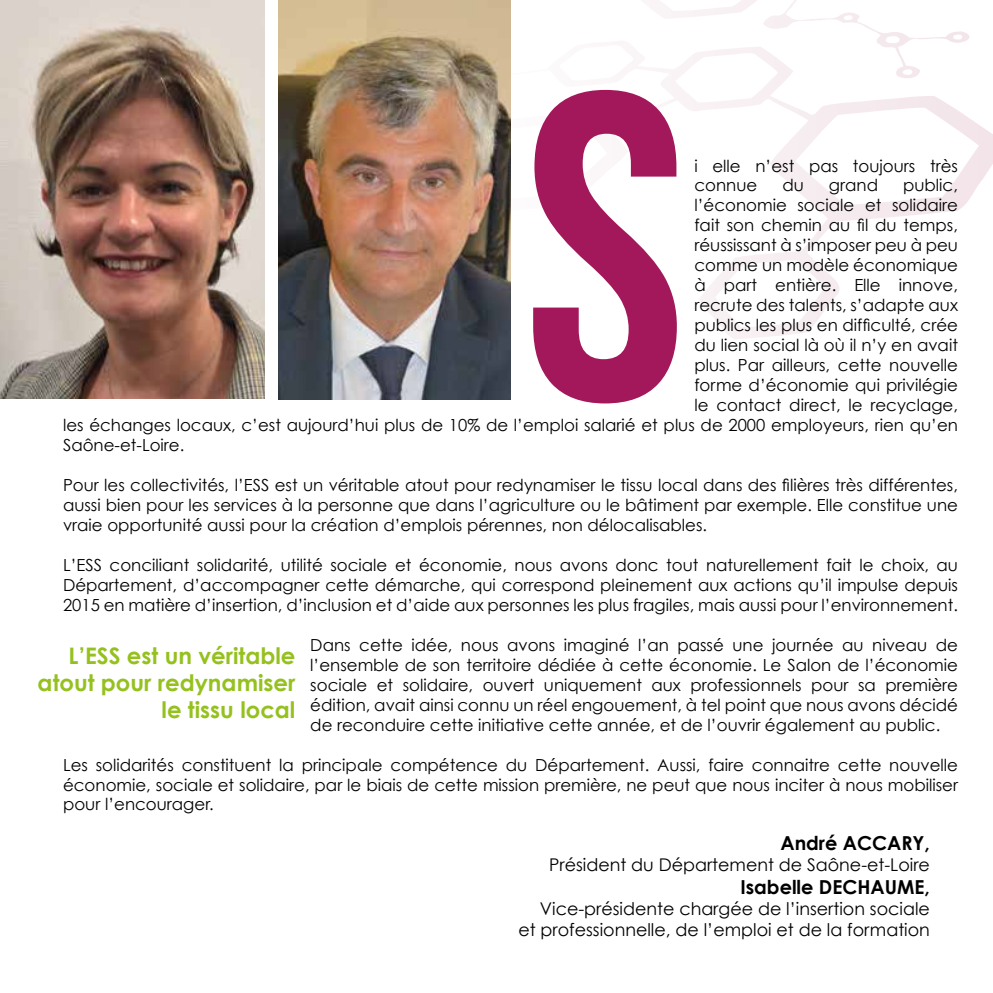
<style>
.page{position:relative;width:993px;height:993px;background:#fff}
.page>*{position:absolute;margin:0;border:0;box-sizing:border-box;transform-origin:0 0}
.t1{font:437.5px "Bebas Neue";color:#a2185b}
.t2{font:700 22.75px/27.3px "Century Gothic";color:#95c11f;text-align:right}
.t3{font:700 19.25px "Century Gothic";color:#000}
.t4{font:17.5px/21px "Century Gothic";color:#000;text-align:right}
.t5{font:16.62px/19.9px "Century Gothic";color:#000;text-align:justify}
</style>
<div class="page">
<svg style="left:510px;top:0;width:482px;height:339px"></svg>
<img style="left:278px;top:0;width:232px;height:400px">
<img style="left:0;top:0;width:264px;height:398px">
<h1 class="t1" style="left:523px;top:8px;width:165px">S</h1>
<p class="t5" style="left:694px;top:155px;width:265px">i elle n’est pas toujours très connue</p>
<p class="t5" style="left:782px;top:175px;width:23px">du</p>
<p class="t5" style="left:828px;top:175px;width:51px">grand</p>
<p class="t5" style="left:902px;top:175px;width:56px">public,</p>
<p class="t5" style="left:694px;top:195px;width:265px">l’économie sociale et solidaire</p>
<p class="t5" style="left:694px;top:215px;width:265px">fait son chemin au fil du temps,</p>
<p class="t5" style="left:694px;top:235px;width:265px">réussissant à s’imposer peu à peu</p>
<p class="t5" style="left:694px;top:255px;width:265px">comme un modèle économique</p>
<p class="t5" style="left:694px;top:275px;width:265px">à part entière. Elle innove,</p>
<p class="t5" style="left:694px;top:295px;width:265px">recrute des talents, s’adapte aux</p>
<p class="t5" style="left:694px;top:315px;width:265px">publics les plus en difficulté, crée</p>
<p class="t5" style="left:694px;top:335px;width:265px">du lien social là où il n’y en avait</p>
<p class="t5" style="left:694px;top:355px;width:265px">plus. Par ailleurs, cette nouvelle</p>
<p class="t5" style="left:694px;top:375px;width:265px">forme d’économie qui privilégie</p>
<p class="t5" style="left:694px;top:395px;width:265px">le contact direct, le recyclage,</p>
<p class="t5" style="left:63px;top:414px;width:896px">les échanges locaux, c’est aujourd’hui plus de 10% de l’emploi salarié et plus de 2000 employeurs, rien qu’en</p>
<p class="t5" style="left:63px;top:434px;width:123px">Saône-et-Loire.</p>
<p class="t5" style="left:63px;top:474px;width:896px">Pour les collectivités, l’ESS est un véritable atout pour redynamiser le tissu local dans des filières très différentes, aussi bien pour les services à la personne que dans l’agriculture ou le bâtiment par exemple. Elle constitue une vraie opportunité aussi pour la création d’emplois pérennes, non délocalisables.</p>
<p class="t5" style="left:63px;top:554px;width:896px">L’ESS conciliant solidarité, utilité sociale et économie, nous avons donc tout naturellement fait le choix, au Département, d’accompagner cette démarche, qui correspond pleinement aux actions qu’il impulse depuis 2015 en matière d’insertion, d’inclusion et d’aide aux personnes les plus fragiles, mais aussi pour l’environnement.</p>
<p class="t5" style="left:310px;top:634px;width:649px">Dans cette idée, nous avons imaginé l’an passé une journée au niveau de l’ensemble de son territoire dédiée à cette économie. Le Salon de l’économie sociale et solidaire, ouvert uniquement aux professionnels pour sa première édition, avait ainsi connu un réel engouement, à tel point que nous avons décidé de reconduire cette initiative cette année, et de l’ouvrir également au public.</p>
<p class="t5" style="left:63px;top:754px;width:896px">Les solidarités constituent la principale compétence du Département. Aussi, faire connaitre cette nouvelle économie, sociale et solidaire, par le biais de cette mission première, ne peut que nous inciter à nous mobiliser pour l’encourager.</p>
<h2 class="t2" style="left:38px;top:641px;width:259px">L’ESS est un véritable atout pour redynamiser le tissu local</h2>
<p class="t3" style="left:780px;top:830px;width:151px">André ACCARY,</p>
<p class="t4" style="left:549px;top:853px;width:382px">Président du Département de Saône-et-Loire</p>
<p class="t3" style="left:740px;top:874px;width:191px">Isabelle DECHAUME,</p>
<p class="t4" style="left:518px;top:897px;width:413px">Vice-présidente chargée de l’insertion sociale et professionnelle, de l’emploi et de la formation</p>
</div>
